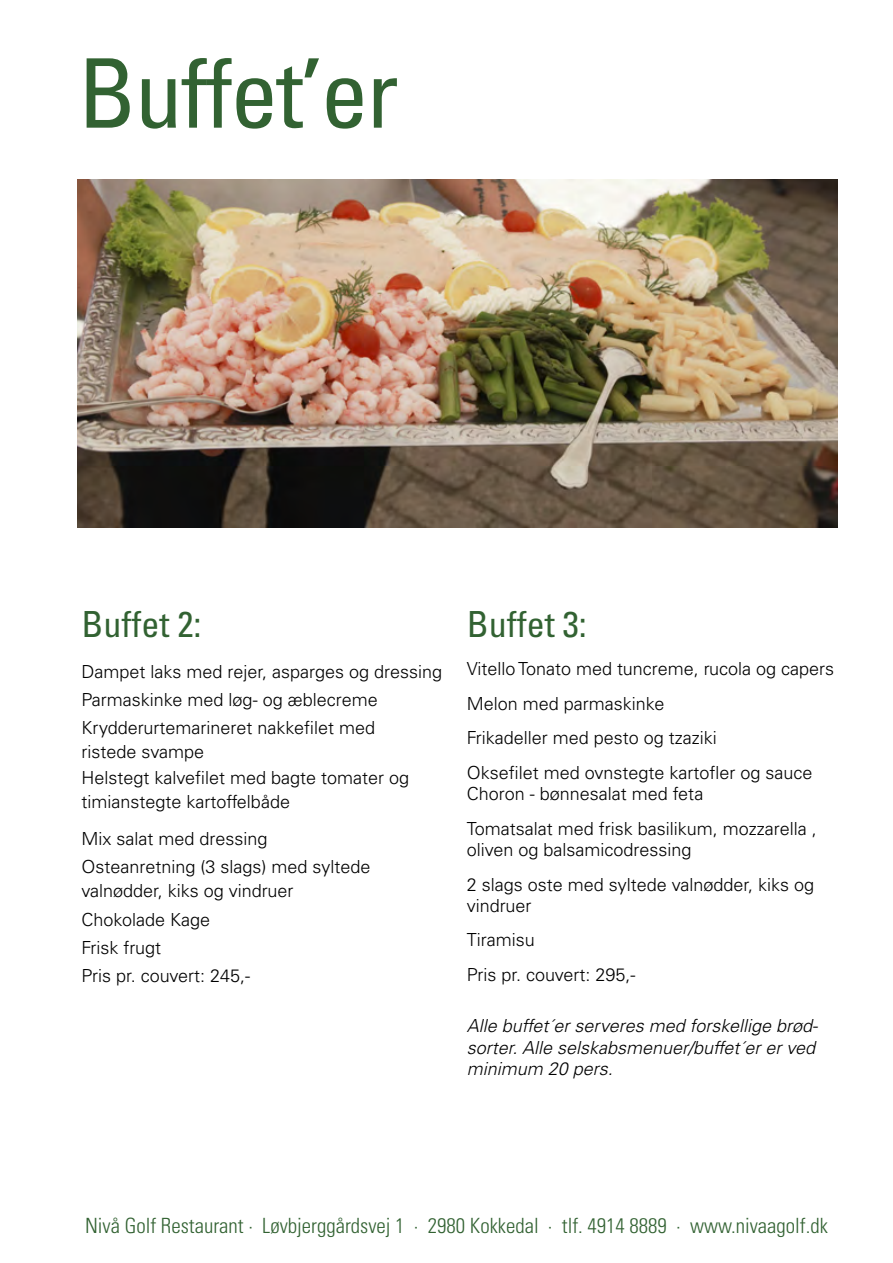
<style>
.page{position:relative;width:893px;height:1263px;background:#fff}
.page>*{position:absolute;margin:0;border:0;box-sizing:border-box;transform-origin:0 0}
.t1{font:condensed 96px "Univers";letter-spacing:-.02em;color:#326232}
.t2{font:condensed 36px "Univers";color:#326232}
.t3{font:300 condensed 21px "Univers";color:#326232}
.t4{font:300 18px/34.3px "Univers";color:#000}
.t5{font:italic 300 18px/21.6px "Univers";color:#000}
</style>
<div class="page">
<img style="left:78px;top:180px;width:760px;height:347px">
<h1 class="t1" style="left:78px;top:33px;width:322px">Buffet’er</h1>
<h2 class="t2" style="left:81px;top:601px;width:121px">Buffet 2:</h2>
<p class="t4" style="left:81px;top:657px;width:362px;line-height:28.2px">Dampet laks med rejer, asparges og dressing<br>Parmaskinke med løg- og æblecreme<br>Krydderurtemarineret nakkefilet med</p>
<p class="t4" style="left:81px;top:739px;width:329px;line-height:25.8px">ristede svampe<br>Helstegt kalvefilet med bagte tomater og</p>
<p class="t4" style="left:81px;top:783px;width:210px;line-height:36.8px">timianstegte kartoffelbåde<br>Mix salat med dressing</p>
<p class="t4" style="left:81px;top:855px;width:291px;line-height:24px">Osteanretning (3 slags) med syltede valnødder, kiks og vindruer</p>
<p class="t4" style="left:81px;top:905px;width:170px;line-height:28.2px">Chokolade Kage<br>Frisk frugt<br>Pris pr. couvert: 245,-</p>
<h2 class="t2" style="left:467px;top:601px;width:121px">Buffet 3:</h2>
<p class="t4" style="left:467px;top:652px;width:369px">Vitello Tonato med tuncreme, rucola og capers Melon med parmaskinke<br>Frikadeller med pesto og tzaziki<br>Oksefilet med ovnstegte kartofler og sauce</p>
<p class="t4" style="left:467px;top:777px;width:351px">Choron - bønnesalat med feta<br>Tomatsalat med frisk basilikum, mozzarella ,</p>
<p class="t4" style="left:467px;top:832px;width:349px">oliven og balsamicodressing<br>2 slags oste med syltede valnødder, kiks og</p>
<p class="t4" style="left:467px;top:888px;width:170px">vindruer<br>Tiramisu<br>Pris pr. couvert: 295,-</p>
<p class="t5" style="left:467px;top:1015px;width:353px">Alle buffet´er serveres med forskellige brød&shy;sorter. Alle selskabsmenuer/buffet´er er ved minimum 20 pers.</p>
<p class="t3" style="left:85px;top:1212px;width:744px">Nivå Golf Restaurant · Løvbjerggårdsvej 1 · 2980 Kokkedal · tlf. 4914 8889 · www.nivaagolf.dk</p>
</div>
